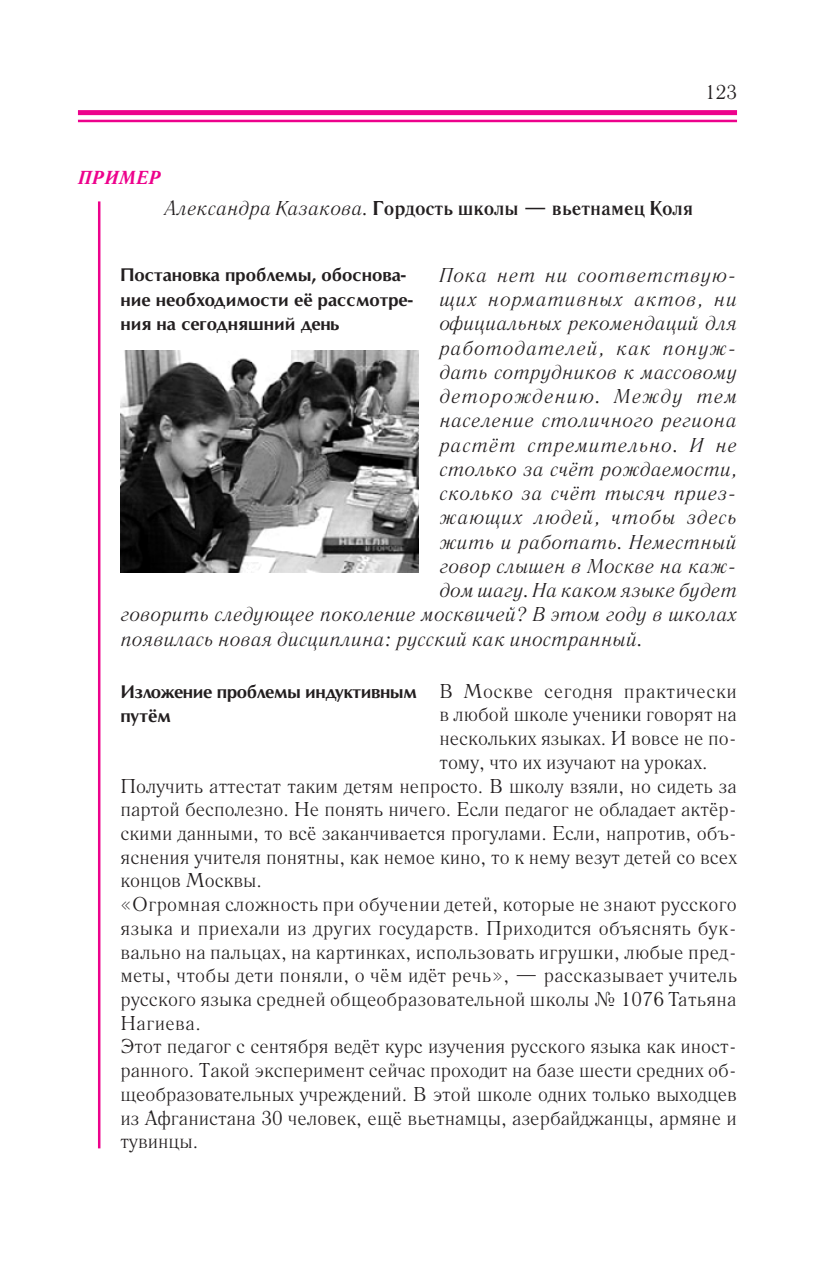
<style>
.page{position:relative;width:815px;height:1276px;background:#fff}
.page>*{position:absolute;margin:0;border:0;box-sizing:border-box;transform-origin:0 0}
.t1{font:20px "Literaturnaya";color:#231f20}
.t2{font:italic 20px "Literaturnaya";letter-spacing:.005em;color:#231f20}
.t3{font:20px "Literaturnaya";letter-spacing:.02em;color:#231f20}
.t4{font:700 20px "Literaturnaya";color:#231f20}
.t5{font:italic 20px "Literaturnaya";letter-spacing:.035em;color:#231f20}
.t6{font:italic 20px "Literaturnaya";letter-spacing:.03em;color:#231f20}
.t7{font:20px "Literaturnaya";letter-spacing:.03em;color:#231f20}
.t8{font:italic 20px "Literaturnaya";letter-spacing:.025em;color:#231f20}
.t9{font:italic 20px "Literaturnaya";letter-spacing:.045em;color:#231f20}
.t10{font:italic 700 18.75px "Literaturnaya";letter-spacing:.01em;color:#ed028c}
.t11{font:700 17.5px/24.8px "Opium New";color:#231f20}
.t12{font:700 17.5px/24.8px "Opium New";letter-spacing:-.02em;color:#231f20}
.s1{font-weight:400;font-style:italic}
</style>
<div class="page">
<div style="left:78px;top:110px;width:659px;height:5px;background:#ed028c"></div>
<hr style="left:78px;top:120px;width:659px;height:2px;background:#ed028c">
<img style="left:120px;top:351px;width:298px;height:222px">
<hr style="left:98px;top:201px;width:2px;height:947px;background:#ed028c">
<p class="t1" style="left:705px;top:81px;width:33px">123</p>
<p class="t10" style="left:78px;top:167px;width:85px">ПРИМЕР</p>
<p class="t4" style="left:164px;top:196px;width:531px"><span class="s1">Александра Казакова.</span> Гордость школы — вьетнамец Коля</p>
<p class="t11" style="left:120px;top:262px;width:294px">Постановка проблемы, обоснова&shy;ние необходимости её рассмотре&shy;ния на сегодняшний день</p>
<p class="t8" style="left:439px;top:263px;width:299px">Пока нет ни соответствую-</p>
<p class="t6" style="left:439px;top:287px;width:299px">щих нормативных актов, ни</p>
<p class="t2" style="left:439px;top:312px;width:299px">официальных рекомендаций для</p>
<p class="t5" style="left:439px;top:336px;width:299px">работодателей, как понуж-</p>
<p class="t2" style="left:439px;top:360px;width:299px">дать сотрудников к массовому</p>
<p class="t9" style="left:439px;top:384px;width:299px">деторождению. Между тем</p>
<p class="t2" style="left:439px;top:409px;width:299px">население столичного региона</p>
<p class="t5" style="left:439px;top:433px;width:299px">растёт стремительно. И не</p>
<p class="t2" style="left:439px;top:457px;width:299px">столько за счёт рождаемости,</p>
<p class="t2" style="left:439px;top:481px;width:299px">сколько за счёт тысяч приез-</p>
<p class="t6" style="left:439px;top:506px;width:299px">жающих людей, чтобы здесь</p>
<p class="t2" style="left:439px;top:530px;width:299px">жить и работать. Неместный</p>
<p class="t2" style="left:439px;top:554px;width:299px">говор слышен в Москве на каж-</p>
<p class="t2" style="left:439px;top:578px;width:299px">дом шагу. На каком языке будет</p>
<p class="t2" style="left:120px;top:603px;width:618px">говорить следующее поколение москвичей? В этом году в школах</p>
<p class="t2" style="left:120px;top:627px;width:523px">появилась новая дисциплина: русский как иностранный.</p>
<p class="t7" style="left:439px;top:679px;width:299px">В Москве сегодня практически</p>
<p class="t1" style="left:439px;top:703px;width:299px">в любой школе ученики говорят на</p>
<p class="t1" style="left:439px;top:726px;width:299px">нескольких языках. И вовсе не по-</p>
<p class="t1" style="left:439px;top:750px;width:270px">тому, что их изучают на уроках.</p>
<p class="t1" style="left:120px;top:774px;width:618px">Получить аттестат таким детям непросто. В школу взяли, но сидеть за</p>
<p class="t1" style="left:120px;top:798px;width:614px">партой бесполезно. Не понять ничего. Если педагог не обладает актёр-</p>
<p class="t1" style="left:120px;top:821px;width:618px">скими данными, то всё заканчивается прогулами. Если, напротив, объ-</p>
<p class="t1" style="left:120px;top:845px;width:618px">яснения учителя понятны, как немое кино, то к нему везут детей со всех</p>
<p class="t1" style="left:120px;top:869px;width:143px">концов Москвы.</p>
<p class="t1" style="left:120px;top:892px;width:618px">«Огромная сложность при обучении детей, которые не знают русского</p>
<p class="t3" style="left:120px;top:916px;width:618px">языка и приехали из других государств. Приходится объяснять бук-</p>
<p class="t1" style="left:120px;top:940px;width:618px">вально на пальцах, на картинках, использовать игрушки, любые пред-</p>
<p class="t3" style="left:120px;top:963px;width:618px">меты, чтобы дети поняли, о чём идёт речь», — рассказывает учитель</p>
<p class="t1" style="left:120px;top:987px;width:618px">русского языка средней общеобразовательной школы № 1076 Татьяна</p>
<p class="t3" style="left:120px;top:1011px;width:82px">Нагиева.</p>
<p class="t1" style="left:120px;top:1035px;width:618px">Этот педагог с сентября ведёт курс изучения русского языка как иност-</p>
<p class="t1" style="left:120px;top:1058px;width:618px">ранного. Такой эксперимент сейчас проходит на базе шести средних об-</p>
<p class="t1" style="left:120px;top:1082px;width:618px">щеобразовательных учреждений. В этой школе одних только выходцев</p>
<p class="t1" style="left:120px;top:1106px;width:618px">из Афганистана 30 человек, ещё вьетнамцы, азербайджанцы, армяне и</p>
<p class="t1" style="left:120px;top:1129px;width:79px">тувинцы.</p>
<p class="t12" style="left:120px;top:679px;width:298px">Изложение проблемы индуктивным путём</p>
</div>
